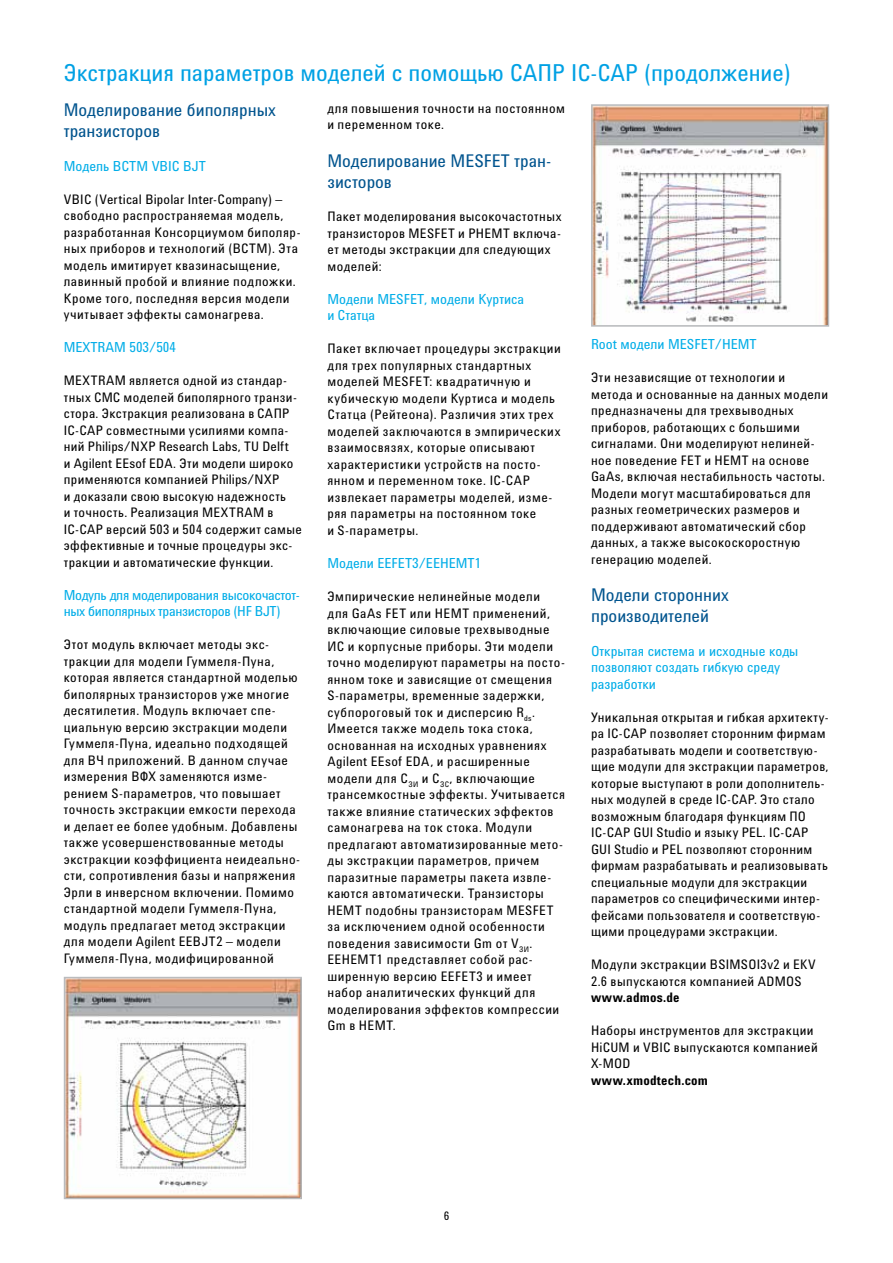
<style>
.page{position:relative;width:893px;height:1263px;background:#fff}
.page>*{position:absolute;margin:0;border:0;box-sizing:border-box;transform-origin:0 0}
.t1{font:24px "Agilent Condensed CFF";color:#00a1e4}
.t2{font:18px/21px "Agilent Condensed CFF";color:#00548e}
.t3{font:14.25px/16.5px "Agilent Condensed CFF";color:#00ade8}
.t4{font:14.25px/16.5px "Agilent Condensed CFF";letter-spacing:-.025em;color:#00ade8}
.t5{font:13.5px/16.5px "Agilent Condensed CFF";letter-spacing:.04em;color:#000}
.t6{font:700 13.5px "Agilent Condensed CFF";letter-spacing:.015em;color:#000}
.t7{font:12px "Agilent Condensed CFF";color:#000}
</style>
<div class="page">
<img style="left:67px;top:980px;width:232px;height:216px">
<div style="left:64px;top:977px;width:238px;height:222px;border:2px solid #babcbe"></div>
<img style="left:594px;top:107px;width:232px;height:217px">
<div style="left:591px;top:104px;width:238px;height:223px;border:2px solid #babcbe"></div>
<h1 class="t1" style="left:64px;top:54px;width:729px">Экстракция параметров моделей с помощью САПР IC-CAP (продолжение)</h1>
<h2 class="t2" style="left:64px;top:99px;width:214px">Моделирование биполярных транзисторов</h2>
<p class="t3" style="left:64px;top:157px;width:144px">Модель BCTM VBIC BJT</p>
<p class="t5" style="left:64px;top:190px;width:238px">VBIC (Vertical Bipolar Inter-Company) – свободно распространяемая модель, разработанная Консорциумом биполяр&shy;ных приборов и технологий (BCTM). Эта модель имитирует квазинасыщение, лавинный пробой и влияние подложки.<br>Кроме того, последняя версия модели учитывает эффекты самонагрева.</p>
<p class="t3" style="left:64px;top:338px;width:114px">MEXTRAM 503/504</p>
<p class="t5" style="left:64px;top:372px;width:240px">MEXTRAM является одной из стандар&shy;тных CMC моделей биполярного транзи&shy;стора. Экстракция реализована в САПР IC-CAP совместными усилиями компа&shy;ний Philips/NXP Research Labs, TU Delft<br>и Agilent EEsof EDA. Эти модели широко применяются компанией Philips/NXP<br>и доказали свою высокую надежность<br>и точность. Реализация MEXTRAM в IC-CAP версий 503 и 504 содержит самые эффективные и точные процедуры экс&shy;тракции и автоматические функции.</p>
<p class="t4" style="left:64px;top:586px;width:238px">Модуль для моделирования высокочастот&shy;ных биполярных транзисторов (HF BJT)</p>
<p class="t5" style="left:64px;top:636px;width:238px">Этот модуль включает методы экс&shy;тракции для модели Гуммеля-Пуна, которая является стандартной моделью биполярных транзисторов уже многие десятилетия. Модуль включает спе&shy;циальную версию экстракции модели Гуммеля-Пуна, идеально подходящей для ВЧ приложений. В данном случае измерения ВФХ заменяются изме&shy;рением S-параметров, что повышает точность экстракции емкости перехода и делает ее более удобным. Добавлены также усовершенствованные методы экстракции коэффициента неидеально&shy;сти, сопротивления базы и напряжения Эрли в инверсном включении. Помимо стандартной модели Гуммеля-Пуна, модуль предлагает метод экстракции для модели Agilent EEBJT2 – модели Гуммеля-Пуна, модифицированной</p>
<p class="t5" style="left:327px;top:99px;width:239px">для повышения точности на постоянном и переменном токе.</p>
<h2 class="t2" style="left:327px;top:150px;width:225px">Моделирование MESFET тран&shy;зисторов</h2>
<p class="t5" style="left:327px;top:208px;width:236px">Пакет моделирования высокочастотных транзисторов MESFET и PHEMT включа&shy;ет методы экстракции для следующих моделей:</p>
<p class="t3" style="left:327px;top:290px;width:198px">Модели MESFET, модели Куртиса и Статца</p>
<p class="t5" style="left:327px;top:340px;width:235px">Пакет включает процедуры экстракции для трех популярных стандартных моделей MESFET: квадратичную и кубическую модели Куртиса и модель Статца (Рейтеона). Различия этих трех моделей заключаются в эмпирических взаимосвязях, которые описывают характеристики устройств на посто&shy;янном и переменном токе. IC-CAP извлекает параметры моделей, изме&shy;ряя параметры на постоянном токе<br>и S-параметры.</p>
<p class="t3" style="left:327px;top:554px;width:155px">Модели EEFET3/EEHEMT1</p>
<p class="t5" style="left:327px;top:588px;width:239px">Эмпирические нелинейные модели<br>для GaAs FET или HEMT применений, включающие силовые трехвыводные ИС и корпусные приборы. Эти модели точно моделируют параметры на посто&shy;янном токе и зависящие от смещения S-параметры, временные задержки, субпороговый ток и дисперсию R<sub>ds</sub>.<br>Имеется также модель тока стока, основанная на исходных уравнениях Agilent EEsof EDA, и расширенные модели для C<sub>ЗИ</sub> и C<sub>ЗС</sub>, включающие трансемкостные эффекты. Учитывается также влияние статических эффектов самонагрева на ток стока. Модули предлагают автоматизированные мето&shy;ды экстракции параметров, причем паразитные параметры пакета извле&shy;каются автоматически. Транзисторы HEMT подобны транзисторам MESFET за исключением одной особенности поведения зависимости Gm от V<sub>ЗИ</sub>.<br>EEHEMT1 представляет собой рас&shy;ширенную версию EEFET3 и имеет набор аналитических функций для моделирования эффектов компрессии Gm в HEMT.</p>
<p class="t3" style="left:591px;top:336px;width:167px">Root модели MESFET/HEMT</p>
<p class="t5" style="left:591px;top:369px;width:239px">Эти независящие от технологии и метода и основанные на данных модели предназначены для трехвыводных приборов, работающих с большими сигналами. Они моделируют нелиней&shy;ное поведение FET и HEMT на основе GaAs, включая нестабильность частоты.<br>Модели могут масштабироваться для разных геометрических размеров и поддерживают автоматический сбор данных, а также высокоскоростную генерацию моделей.</p>
<h2 class="t2" style="left:591px;top:584px;width:139px">Модели сторонних производителей</h2>
<p class="t3" style="left:591px;top:642px;width:209px">Открытая система и исходные коды позволяют создать гибкую среду разработки</p>
<p class="t5" style="left:591px;top:708px;width:239px">Уникальная открытая и гибкая архитекту&shy;ра IC-CAP позволяет сторонним фирмам разрабатывать модели и соответствую&shy;щие модули для экстракции параметров, которые выступают в роли дополнитель&shy;ных модулей в среде IC-CAP. Это стало возможным благодаря функциям ПО IC-CAP GUI Studio и языку PEL. IC-CAP GUI Studio и PEL позволяют сторонним фирмам разрабатывать и реализовывать специальные модули для экстракции параметров со специфическими интер&shy;фейсами пользователя и соответствую&shy;щими процедурами экстракции.</p>
<p class="t5" style="left:591px;top:956px;width:226px">Модули экстракции BSIMSOI3v2 и EKV<br>2.6 выпускаются компанией ADMOS</p>
<p class="t6" style="left:591px;top:988px;width:90px">www.admos.de</p>
<p class="t5" style="left:591px;top:1022px;width:228px">Наборы инструментов для экстракции<br>HiCUM и VBIC выпускаются компанией<br>X-MOD</p>
<p class="t6" style="left:591px;top:1070px;width:118px">www.xmodtech.com</p>
<p class="t7" style="left:444px;top:1207px;width:7px">6</p>
</div>
